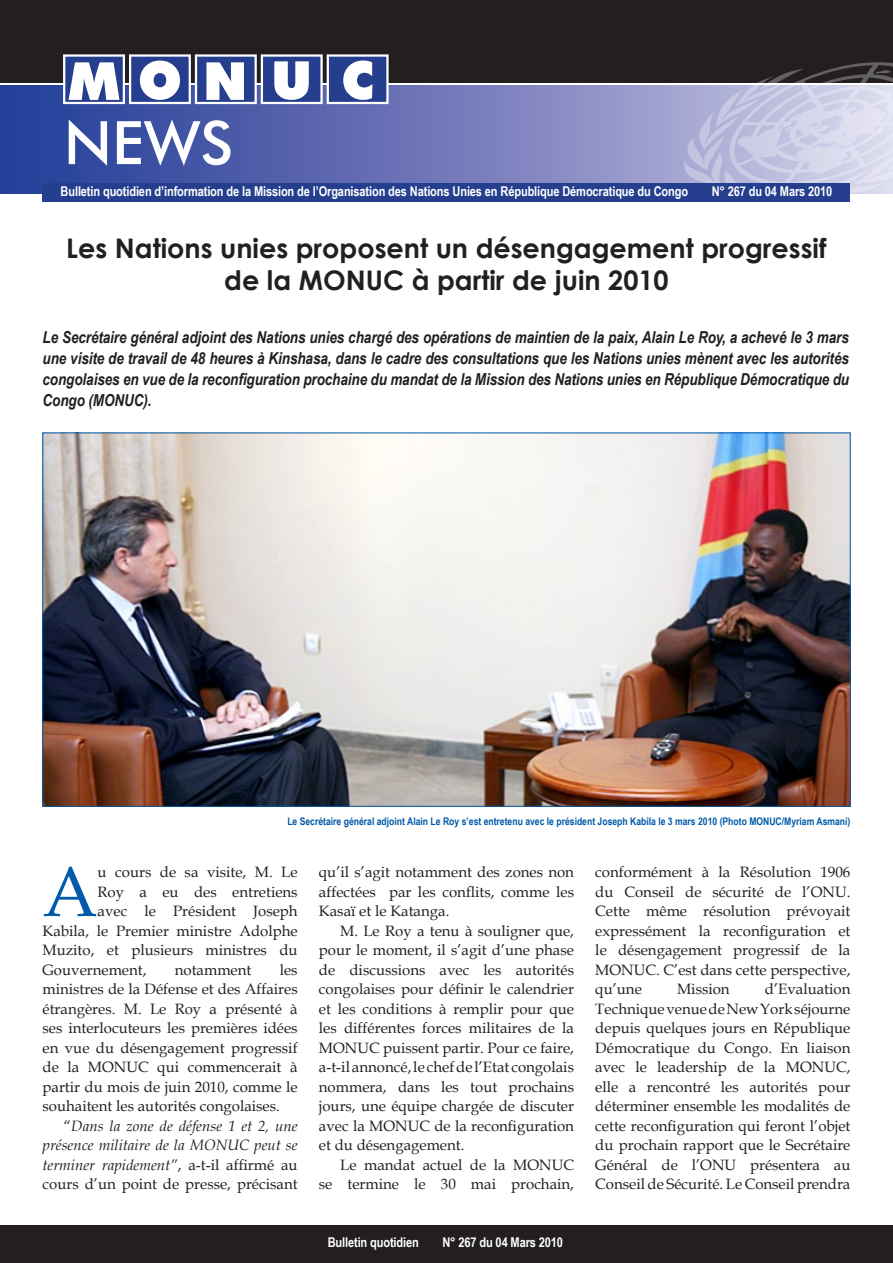
<style>
.page{position:relative;width:893px;height:1263px;background:#fff}
.page>*{position:absolute;margin:0;border:0;box-sizing:border-box;transform-origin:0 0}
.t1{font:70.8px "Book Antiqua";color:#015aaa}
.t2{font:700 27px "Century Gothic";color:#231f20}
.t3{font:italic 700 16.5px/21px "Arial Narrow";letter-spacing:-.005em;color:#231f20;text-align:justify}
.t4{font:15px/19.5px "Book Antiqua";color:#231f20;text-align:justify}
.t5{font:italic 15px/19.5px "Book Antiqua";color:#231f20;text-align:justify}
.t6{font:700 13.5px "Arial Narrow";letter-spacing:-.01em;color:#fff}
.t7{font:700 10.5px "Arial Narrow";color:#015aaa}
.s1{font-style:normal}
</style>
<div class="page">
<div style="left:0;top:1226px;width:893px;height:37px;background:#231f20"></div>
<svg style="left:0;top:86px;width:637px;height:107px;background:#616cb2"></svg>
<svg style="left:69px;top:119px;width:161px;height:47px"></svg>
<div style="left:0;top:0;width:893px;height:83px;background:#231f20"></div>
<div style="left:63px;top:54px;width:62px;height:50px;background:#253f8e;border:2px solid #fff"></div>
<div style="left:129px;top:54px;width:62px;height:50px;background:#253f8e;border:2px solid #fff"></div>
<div style="left:195px;top:54px;width:62px;height:50px;background:#253f8e;border:2px solid #fff"></div>
<div style="left:261px;top:54px;width:62px;height:50px;background:#253f8e;border:2px solid #fff"></div>
<div style="left:327px;top:54px;width:62px;height:50px;background:#253f8e;border:2px solid #fff"></div>
<svg style="left:69px;top:62px;width:50px;height:38px"></svg>
<svg style="left:140px;top:61px;width:40px;height:39px"></svg>
<svg style="left:206px;top:62px;width:38px;height:38px"></svg>
<svg style="left:274px;top:61px;width:35px;height:39px"></svg>
<svg style="left:343px;top:60px;width:29px;height:40px"></svg>
<svg style="left:637px;top:62px;width:256px;height:132px"></svg>
<div style="left:43px;top:184px;width:807px;height:18px;background:#253f8e"></div>
<img style="left:45px;top:435px;width:803px;height:369px">
<p class="t6" style="left:61px;top:181px;width:629px">Bulletin quotidien d’information de la Mission de l’Organisation des Nations Unies en République Démocratique du Congo</p>
<p class="t6" style="left:712px;top:181px;width:122px">N° 267 du 04 Mars 2010</p>
<p class="t2" style="left:66px;top:227px;width:762px">Les Nations unies proposent un désengagement progressif</p>
<p class="t2" style="left:224px;top:260px;width:446px">de la MONUC à partir de juin 2010</p>
<p class="t3" style="left:43px;top:325px;width:808px">Le Secrétaire général adjoint des Nations unies chargé des opérations de maintien de la paix, Alain Le Roy, a achevé le 3 mars une visite de travail de 48 heures à Kinshasa, dans le cadre des consultations que les Nations unies mènent avec les autorités congolaises en vue de la reconfiguration prochaine du mandat de la Mission des Nations unies en République Démocratique du Congo (MONUC).</p>
<p class="t7" style="left:287px;top:813px;width:565px">Le Secrétaire général adjoint Alain Le Roy s’est entretenu avec le président Joseph Kabila le 3 mars 2010 (Photo MONUC/Myriam Asmani)</p>
<p class="t1" style="left:43px;top:843px;width:57px">A</p>
<p class="t4" style="left:98px;top:862px;width:202px">u cours de sa visite, M. Le</p>
<p class="t4" style="left:98px;top:881px;width:201px">Roy a eu des entretiens</p>
<p class="t4" style="left:98px;top:901px;width:202px">avec le Président Joseph</p>
<p class="t4" style="left:43px;top:920px;width:257px">Kabila, le Premier ministre Adolphe</p>
<p class="t4" style="left:43px;top:940px;width:257px">Muzito, et plusieurs ministres du</p>
<p class="t4" style="left:43px;top:959px;width:105px">Gouvernement,</p>
<p class="t4" style="left:175px;top:959px;width:78px">notamment</p>
<p class="t4" style="left:43px;top:959px;width:257px;text-indent:237px">les ministres de la Défense et des Affaires étrangères. M. Le Roy a présenté à ses interlocuteurs les premières idées en vue du désengagement progressif de la MONUC qui commencerait à partir du mois de juin 2010, comme le souhaitent les autorités congolaises.</p>
<p class="t5" style="left:43px;top:1115px;width:257px;text-indent:21px"><span class="s1">“</span>Dans la zone de défense 1 et 2, une présence militaire de la MONUC peut se terminer rapidement”<span class="s1">, a-t-il affirmé au cours d’un point de presse, précisant</span></p>
<p class="t4" style="left:319px;top:862px;width:257px">qu’il s’agit notamment des zones non affectées par les conflits, comme les Kasaï et le Katanga.</p>
<p class="t4" style="left:319px;top:920px;width:257px;text-indent:21px">M. Le Roy a tenu à souligner que, pour le moment, il s’agit d’une phase de discussions avec les autorités congolaises pour définir le calendrier et les conditions à remplir pour que les différentes forces militaires de la MONUC puissent partir. Pour ce faire, a-t-il annoncé, le chef de l’Etat congolais nommera, dans les tout prochains jours, une équipe chargée de discuter avec la MONUC de la reconfiguration et du désengagement.</p>
<p class="t4" style="left:319px;top:1154px;width:257px;text-align:right">Le mandat actuel de la MONUC<br>se termine le 30 mai prochain,</p>
<p class="t6" style="left:328px;top:1232px;width:93px">Bulletin quotidien</p>
<p class="t6" style="left:442px;top:1232px;width:122px">N° 267 du 04 Mars 2010</p>
<p class="t4" style="left:595px;top:862px;width:257px">conformément à la Résolution 1906 du Conseil de sécurité de l’ONU.<br>Cette même résolution prévoyait expressément la reconfiguration et le désengagement progressif de la MONUC. C’est dans cette perspective, qu’une</p>
<p class="t4" style="left:595px;top:979px;width:257px;text-indent:170px">d’Evaluation Technique venue de New York séjourne depuis quelques jours en République Démocratique du Congo. En liaison avec le leadership de la MONUC, elle a rencontré les autorités pour déterminer ensemble les modalités de cette reconfiguration qui feront l’objet du prochain rapport que le Secrétaire Général de l’ONU présentera au Conseil de Sécurité. Le Conseil prendra</p>
<p class="t4" style="left:677px;top:979px;width:54px">Mission</p>
</div>
